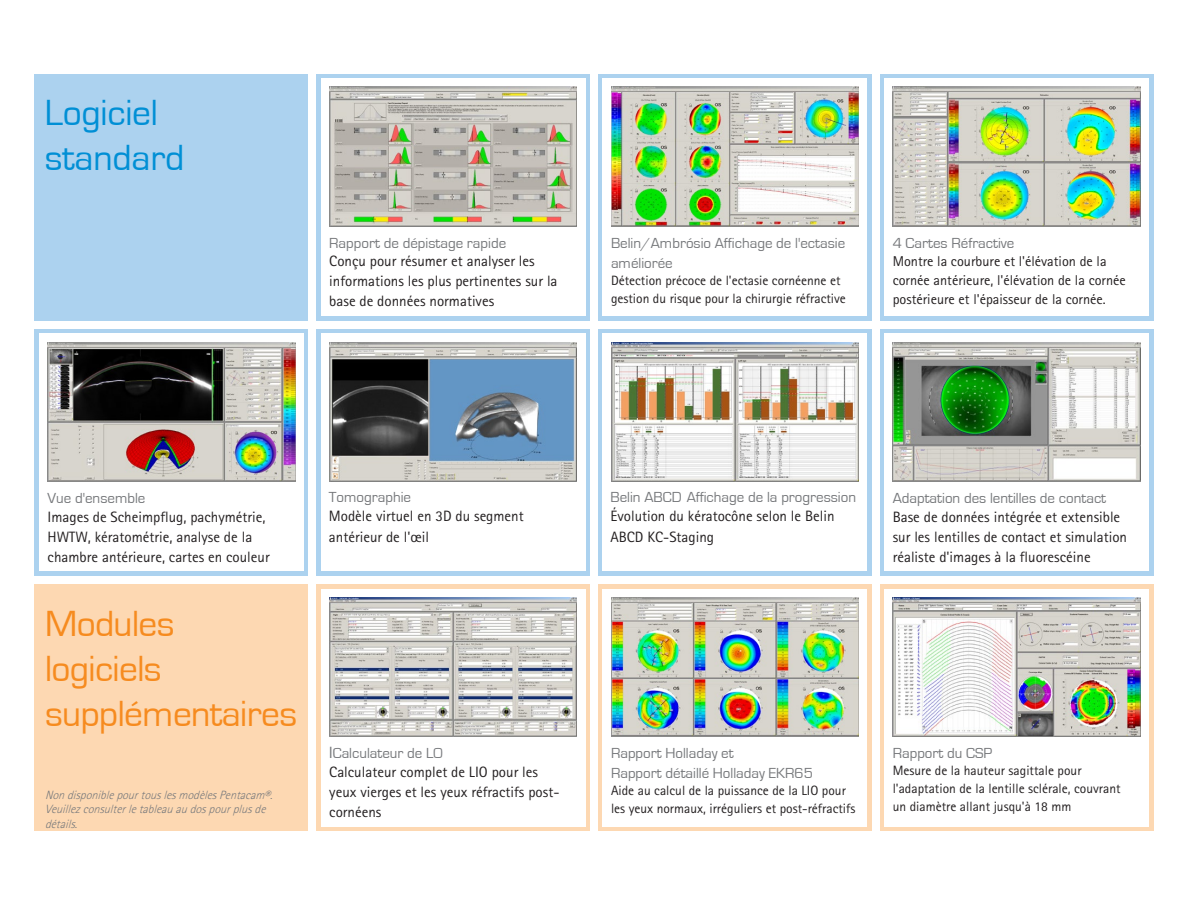
<style>
.page{position:relative;width:1188px;height:918px;background:#fff}
.page>*{position:absolute;margin:0;border:0;box-sizing:border-box;transform-origin:0 0}
.t1{font:37.5px/45px "Eurostile";letter-spacing:-.015em;color:#f68b1f}
.t2{font:37.5px/45px "Eurostile";letter-spacing:-.005em;color:#008fd5}
.t3{font:15px/20px "Rotis Sans Serif Std";color:#231f20}
.t4{font:15px/20px "Eurostile";color:#76787b}
.t5{font:14.25px/19px "Rotis Sans Serif Std";color:#231f20}
.t6{font:13.5px/18px "Rotis Sans Serif Std";color:#231f20}
.t7{font:italic 300 12px/14.4px "Rotis Sans Serif Std";color:#76787b}
.s1{font-style:inherit}
</style>
<div class="page">
<div style="left:35px;top:74px;width:273px;height:246px;background:#acd2ef"></div>
<div style="left:317px;top:74px;width:273px;height:246px;background:#acd2ef"></div>
<div style="left:321px;top:78px;width:264px;height:238px;background:#fff"></div>
<div style="left:880px;top:74px;width:273px;height:246px;background:#acd2ef"></div>
<div style="left:884px;top:78px;width:265px;height:238px;background:#fff"></div>
<div style="left:598px;top:74px;width:273px;height:246px;background:#acd2ef"></div>
<div style="left:603px;top:78px;width:264px;height:238px;background:#fff"></div>
<div style="left:35px;top:329px;width:273px;height:247px;background:#acd2ef"></div>
<div style="left:39px;top:334px;width:265px;height:237px;background:#fff"></div>
<div style="left:317px;top:329px;width:273px;height:247px;background:#acd2ef"></div>
<div style="left:321px;top:334px;width:264px;height:237px;background:#fff"></div>
<div style="left:880px;top:329px;width:273px;height:247px;background:#acd2ef"></div>
<div style="left:884px;top:334px;width:265px;height:237px;background:#fff"></div>
<div style="left:598px;top:329px;width:273px;height:247px;background:#acd2ef"></div>
<div style="left:603px;top:334px;width:264px;height:237px;background:#fff"></div>
<div style="left:35px;top:584px;width:273px;height:247px;background:#fdd8b2"></div>
<div style="left:317px;top:584px;width:273px;height:247px;background:#fdd8b2"></div>
<div style="left:321px;top:589px;width:264px;height:237px;background:#fff"></div>
<div style="left:880px;top:584px;width:273px;height:247px;background:#fdd8b2"></div>
<div style="left:884px;top:589px;width:265px;height:237px;background:#fff"></div>
<div style="left:598px;top:584px;width:273px;height:247px;background:#fdd8b2"></div>
<div style="left:603px;top:589px;width:264px;height:237px;background:#fff"></div>
<img style="left:329px;top:87px;width:248px;height:139px">
<img style="left:48px;top:342px;width:247px;height:139px">
<img style="left:329px;top:342px;width:248px;height:139px">
<img style="left:611px;top:87px;width:248px;height:139px">
<img style="left:893px;top:87px;width:247px;height:139px">
<img style="left:893px;top:342px;width:247px;height:139px">
<img style="left:611px;top:342px;width:248px;height:139px">
<img style="left:329px;top:597px;width:248px;height:139px">
<img style="left:893px;top:597px;width:247px;height:139px">
<img style="left:611px;top:597px;width:248px;height:139px">
<h1 class="t2" style="left:45px;top:91px;width:141px">Logiciel standard</h1>
<p class="t4" style="left:329px;top:233px;width:178px">Rapport de dépistage rapide</p>
<p class="t3" style="left:329px;top:251px;width:230px">Conçu pour résumer et analyser les informations les plus pertinentes sur la base de données normatives</p>
<p class="t4" style="left:611px;top:233px;width:236px">Belin/Ambrósio Affichage de l'ectasie améliorée</p>
<p class="t6" style="left:611px;top:272px;width:236px">Détection précoce de l'ectasie cornéenne et gestion du risque pour la chirurgie réfractive</p>
<p class="t4" style="left:893px;top:233px;width:123px">4 Cartes Réfractive</p>
<p class="t5" style="left:893px;top:251px;width:235px">Montre la courbure et l'élévation de la cornée antérieure, l'élévation de la cornée postérieure et l'épaisseur de la cornée.</p>
<p class="t4" style="left:48px;top:488px;width:99px">Vue d'ensemble</p>
<p class="t3" style="left:48px;top:506px;width:224px">Images de Scheimpflug, pachymétrie,<br>HWTW, kératométrie, analyse de la chambre antérieure, cartes en couleur</p>
<h1 class="t1" style="left:45px;top:602px;width:254px">Modules logiciels supplémentaires</h1>
<p class="t7" style="left:45px;top:788px;width:233px">NondisponiblepourtouslesmodèlesPentacam®.<br>Veuillezconsulterletableauaudospourplusde détails.</p>
<p class="t4" style="left:329px;top:488px;width:84px">Tomographie</p>
<p class="t3" style="left:329px;top:506px;width:196px">Modèle virtuel en 3D du segment antérieur de l'œil</p>
<p class="t4" style="left:329px;top:743px;width:115px"><span class="s1">I</span>Calculateur de LO</p>
<p class="t3" style="left:329px;top:762px;width:232px">Calculateur complet de LIO pour les yeux vierges et les yeux réfractifs post&shy;cornéens</p>
<p class="t4" style="left:611px;top:488px;width:247px">Belin ABCD Affichage de la progression</p>
<p class="t3" style="left:611px;top:506px;width:226px">Évolution du kératocône selon le Belin<br>ABCD KC-Staging</p>
<p class="t4" style="left:893px;top:488px;width:215px">Adaptation des lentilles de contact</p>
<p class="t3" style="left:893px;top:506px;width:236px">Base de données intégrée et extensible sur les lentilles de contact et simulation réaliste d'images à la fluorescéine</p>
<p class="t4" style="left:611px;top:743px;width:203px">Rapport Holladay et<br>Rapport détaillé Holladay EKR65</p>
<p class="t6" style="left:611px;top:782px;width:246px">Aide au calcul de la puissance de la LIO pour les yeux normaux, irréguliers et post-réfractifs</p>
<p class="t4" style="left:893px;top:743px;width:101px">Rapport du CSP</p>
<p class="t6" style="left:893px;top:762px;width:229px">Mesure de la hauteur sagittale pour l'adaptation de la lentille sclérale, couvrant un diamètre allant jusqu'à 18 mm</p>
</div>
